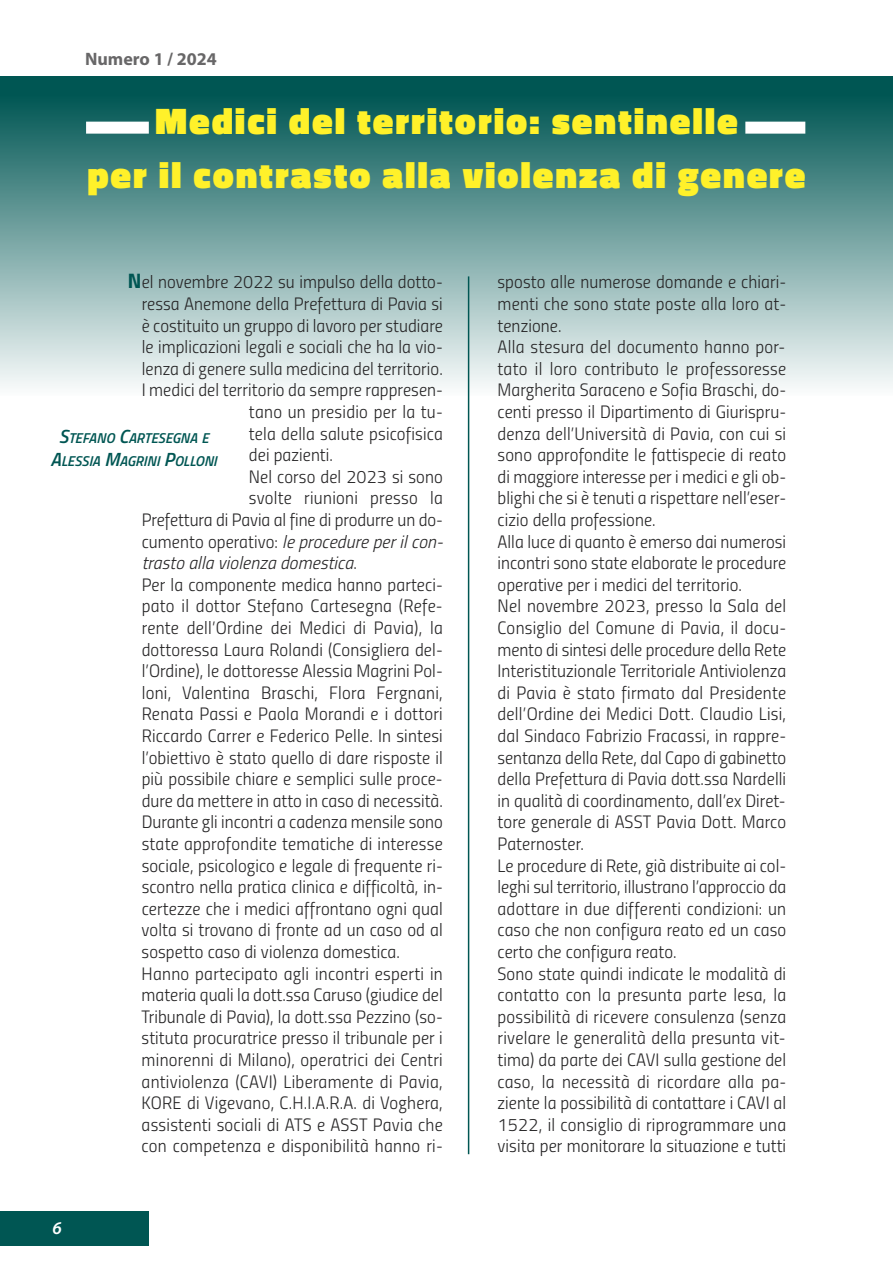
<style>
.page{position:relative;width:893px;height:1263px;background:#fff}
.page>*{position:absolute;margin:0;border:0;box-sizing:border-box;transform-origin:0 0}
.t1{font:900 37.5px/54px "Titillium";letter-spacing:.05em;color:#fff12a;text-align:center}
.t2{font:21px "Titillium Bold Upright";color:#005653}
.t3{font:18px/21.6px "Titillium Light Upright";letter-spacing:.005em;color:#272627}
.t4{font:italic 18px "Titillium Light Upright";color:#272627}
.t5{font:700 18px "Myriad Pro";color:#686768}
.t6{font:italic 600 18px "Myriad Pro";color:#fff}
.t7{font:italic 600 14.4px/23px "Titillium";color:#005653;text-align:center}
.s1{font-style:normal}
.s2{font-size:19.05px}
</style>
<div class="page">
<div style="left:0;top:77px;width:893px;height:21px;background:#005653"></div>
<div style="left:0;top:96px;width:893px;height:299px;background:linear-gradient(to bottom,#015754,#fbfcfc)"></div>
<div style="left:0;top:1212px;width:149px;height:34px;background:#005653"></div>
<div style="left:86px;top:122px;width:63px;height:12px;background:#fff"></div>
<div style="left:745px;top:122px;width:60px;height:12px;background:#fff"></div>
<hr style="left:468px;top:276px;width:1px;height:878px;background:#005653">
<p class="t5" style="left:85px;top:52px;width:133px">Numero 1 / 2024</p>
<h1 class="t1" style="left:87px;top:98px;width:720px">Medici del territorio: sentinelle<br>per il contrasto alla violenza di genere</h1>
<p class="t2" style="left:128px;top:274px;width:15px">N</p>
<p class="t3" style="left:142px;top:273px;width:303px">el novembre 2022 su impulso della dotto-</p>
<p class="t3" style="left:142px;top:295px;width:303px">ressa Anemone della Prefettura di Pavia si</p>
<p class="t3" style="left:142px;top:316px;width:303px">è costituito un gruppo di lavoro per studiare</p>
<p class="t3" style="left:142px;top:338px;width:303px">le implicazioni legali e sociali che ha la vio-</p>
<p class="t3" style="left:142px;top:359px;width:303px">lenza di genere sulla medicina del territorio.</p>
<p class="t3" style="left:142px;top:381px;width:303px">I medici del territorio da sempre rappresen-</p>
<p class="t3" style="left:249px;top:403px;width:195px">tano un presidio per la tu-</p>
<p class="t3" style="left:249px;top:424px;width:195px">tela della salute psicofisica</p>
<p class="t3" style="left:249px;top:446px;width:86px">dei pazienti.</p>
<p class="t3" style="left:249px;top:467px;width:195px">Nel corso del 2023 si sono</p>
<p class="t3" style="left:249px;top:489px;width:195px">svolte riunioni presso la</p>
<p class="t3" style="left:142px;top:511px;width:303px">Prefettura di Pavia al fine di produrre un do-</p>
<p class="t4" style="left:142px;top:534px;width:306px"><span class="s1">cumento operativo:</span> leprocedureperilcon-</p>
<p class="t4" style="left:142px;top:556px;width:217px">trasto alla violenza domestica<span class="s1">.</span></p>
<p class="t3" style="left:142px;top:575px;width:303px">Per la componente medica hanno parteci-</p>
<p class="t3" style="left:142px;top:597px;width:303px">pato il dottor Stefano Cartesegna (Refe-</p>
<p class="t3" style="left:142px;top:619px;width:303px">rente dell’Ordine dei Medici di Pavia), la</p>
<p class="t3" style="left:142px;top:640px;width:303px">dottoressa Laura Rolandi (Consigliera del-</p>
<p class="t3" style="left:142px;top:662px;width:303px">l’Ordine), le dottoresse Alessia Magrini Pol-</p>
<p class="t3" style="left:142px;top:683px;width:303px">loni, Valentina Braschi, Flora Fergnani,</p>
<p class="t3" style="left:142px;top:705px;width:303px">Renata Passi e Paola Morandi e i dottori</p>
<p class="t3" style="left:142px;top:727px;width:303px">Riccardo Carrer e Federico Pelle. In sintesi</p>
<p class="t3" style="left:142px;top:748px;width:303px">l’obiettivo è stato quello di dare risposte il</p>
<p class="t3" style="left:142px;top:770px;width:303px">più possibile chiare e semplici sulle proce-</p>
<p class="t3" style="left:142px;top:791px;width:303px">dure da mettere in atto in caso di necessità.</p>
<p class="t3" style="left:142px;top:813px;width:303px">Durante gli incontri a cadenza mensile sono</p>
<p class="t3" style="left:142px;top:835px;width:303px">state approfondite tematiche di interesse</p>
<p class="t3" style="left:142px;top:856px;width:303px">sociale, psicologico e legale di frequente ri-</p>
<p class="t3" style="left:142px;top:878px;width:303px">scontro nella pratica clinica e difficoltà, in-</p>
<p class="t3" style="left:142px;top:899px;width:303px">certezze che i medici affrontano ogni qual</p>
<p class="t3" style="left:142px;top:921px;width:303px">volta si trovano di fronte ad un caso od al</p>
<p class="t3" style="left:142px;top:943px;width:260px">sospetto caso di violenza domestica.</p>
<p class="t3" style="left:142px;top:964px;width:303px">Hanno partecipato agli incontri esperti in</p>
<p class="t3" style="left:142px;top:986px;width:303px">materia quali la dott.ssa Caruso (giudice del</p>
<p class="t3" style="left:142px;top:1007px;width:303px">Tribunale di Pavia), la dott.ssa Pezzino (so-</p>
<p class="t3" style="left:142px;top:1029px;width:303px">stituta procuratrice presso il tribunale per i</p>
<p class="t3" style="left:142px;top:1051px;width:303px">minorenni di Milano), operatrici dei Centri</p>
<p class="t3" style="left:142px;top:1072px;width:303px">antiviolenza (CAVI) Liberamente di Pavia,</p>
<p class="t3" style="left:142px;top:1094px;width:303px">KORE di Vigevano, C.H.I.A.R.A. di Voghera,</p>
<p class="t3" style="left:142px;top:1115px;width:303px">assistenti sociali di ATS e ASST Pavia che</p>
<p class="t3" style="left:142px;top:1137px;width:303px">con competenza e disponibilità hanno ri-</p>
<p class="t7" style="left:51px;top:428px;width:168px"><span class="s2">S</span>TEFANO <span class="s2">C</span>ARTESEGNA E<br><span class="s2">A</span>LESSIA <span class="s2">M</span>AGRINI <span class="s2">P</span>OLLONI</p>
<p class="t6" style="left:52px;top:1221px;width:11px">6</p>
<p class="t3" style="left:498px;top:273px;width:290px">sposto alle numerose domande e chiari&shy;menti che sono state poste alla loro at&shy;tenzione.<br>Alla stesura del documento hanno por&shy;tato il loro contributo le professoresse Margherita Saraceno e Sofia Braschi, do&shy;centi presso il Dipartimento di Giurispru&shy;denza dell’Università di Pavia, con cui si sono approfondite le fattispecie di reato di maggiore interesse per i medici e gli ob&shy;blighi che si è tenuti a rispettare nell’eser&shy;cizio della professione.<br>Alla luce di quanto è emerso dai numerosi incontri sono state elaborate le procedure operative per i medici del territorio.<br>Nel novembre 2023, presso la Sala del Consiglio del Comune di Pavia, il docu&shy;mento di sintesi delle procedure della Rete Interistituzionale Territoriale Antiviolenza di Pavia è stato firmato dal Presidente dell’Ordine dei Medici Dott. Claudio Lisi, dal Sindaco Fabrizio Fracassi, in rappre&shy;sentanza della Rete, dal Capo di gabinetto della Prefettura di Pavia dott.ssa Nardelli in qualità di coordinamento, dall’ex Diret&shy;tore generale di ASST Pavia Dott. Marco Paternoster.<br>Le procedure di Rete, già distribuite ai col&shy;leghi sul territorio, illustrano l’approccio da adottare in due differenti condizioni: un caso che non configura reato ed un caso certo che configura reato.<br>Sono state quindi indicate le modalità di contatto con la presunta parte lesa, la possibilità di ricevere consulenza (senza rivelare le generalità della presunta vit&shy;tima) da parte dei CAVI sulla gestione del caso, la necessità di ricordare alla pa&shy;ziente la possibilità di contattare i CAVI al 1522, il consiglio di riprogrammare una visita per monitorare la situazione e tutti</p>
</div>
